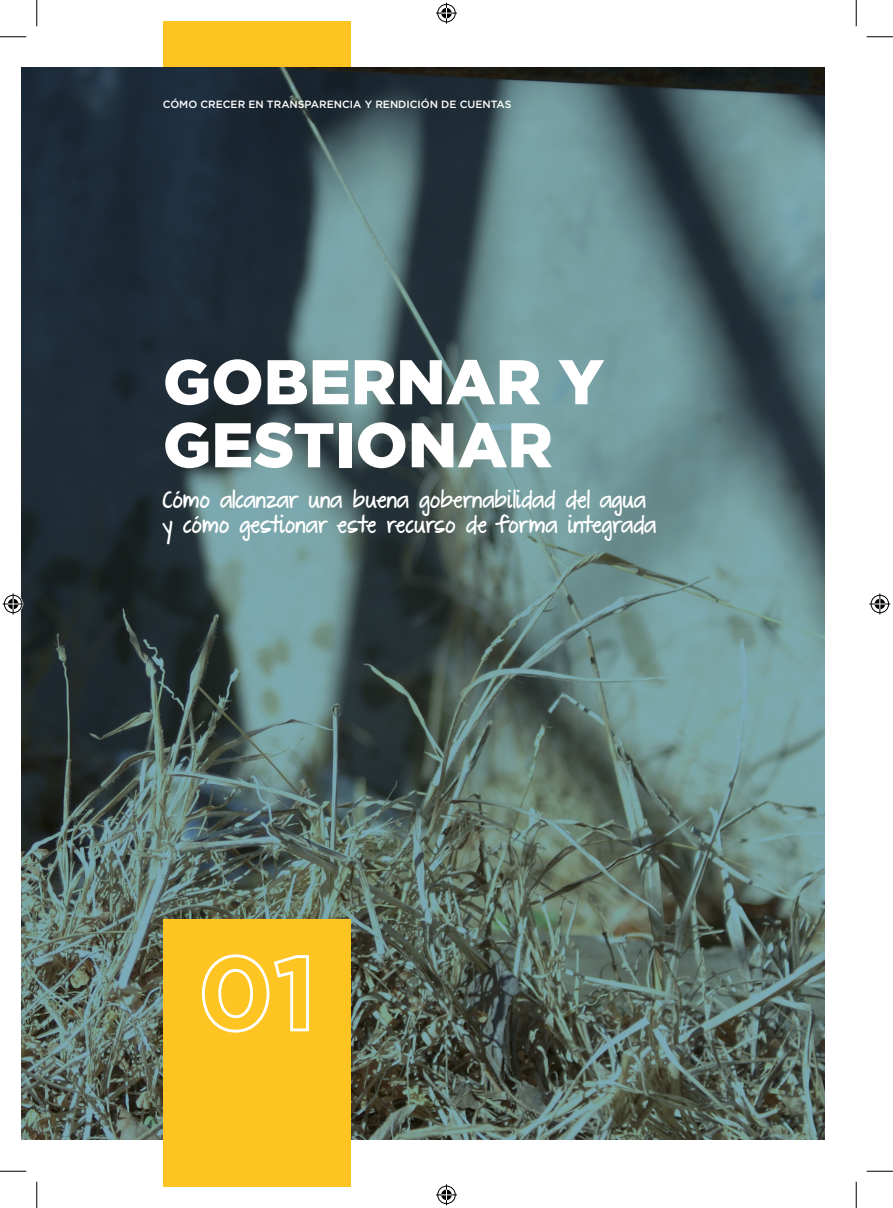
<style>
.page{position:relative;width:893px;height:1208px;background:#fff}
.page>*{position:absolute;margin:0;border:0;box-sizing:border-box;transform-origin:0 0}
.t1{font:900 63px/63px "Gotham";color:#fff}
.t2{font:700 21px/25.2px "The Great Escape";color:#fff}
.t3{font:500 10.5px "Gotham";color:#fff}
</style>
<div class="page">
<div style="left:163px;top:21px;width:188px;height:121px;background:#fec422"></div>
<img style="left:21px;top:67px;width:803px;height:1072px">
<div style="left:163px;top:919px;width:188px;height:267px;background:#fec422"></div>
<svg style="left:201px;top:954px;width:108px;height:79px"></svg>
<svg style="left:0;top:36px;width:26px;height:1px"></svg>
<svg style="left:866px;top:36px;width:26px;height:1px"></svg>
<svg style="left:0;top:1170px;width:26px;height:1px"></svg>
<svg style="left:866px;top:1170px;width:26px;height:1px"></svg>
<svg style="left:36px;top:0;width:1px;height:26px"></svg>
<svg style="left:36px;top:1181px;width:1px;height:27px"></svg>
<svg style="left:855px;top:0;width:1px;height:26px"></svg>
<svg style="left:855px;top:1181px;width:1px;height:27px"></svg>
<svg style="left:436px;top:3px;width:21px;height:21px"></svg>
<svg style="left:436px;top:1184px;width:21px;height:21px"></svg>
<svg style="left:3px;top:593px;width:21px;height:21px"></svg>
<svg style="left:869px;top:593px;width:21px;height:21px"></svg>
<p class="t3" style="left:163px;top:98px;width:350px">CÓMO CRECER EN TRANSPARENCIA Y RENDICIÓN DE CUENTAS</p>
<p class="t1" style="left:163px;top:350px;width:443px">GOBERNAR Y<br>GESTIONAR</p>
<p class="t2" style="left:163px;top:488px;width:495px">Cómo alcanzar una buena gobernabilidad del agua y cómo gestionar este recurso de forma integrada</p>
</div>
